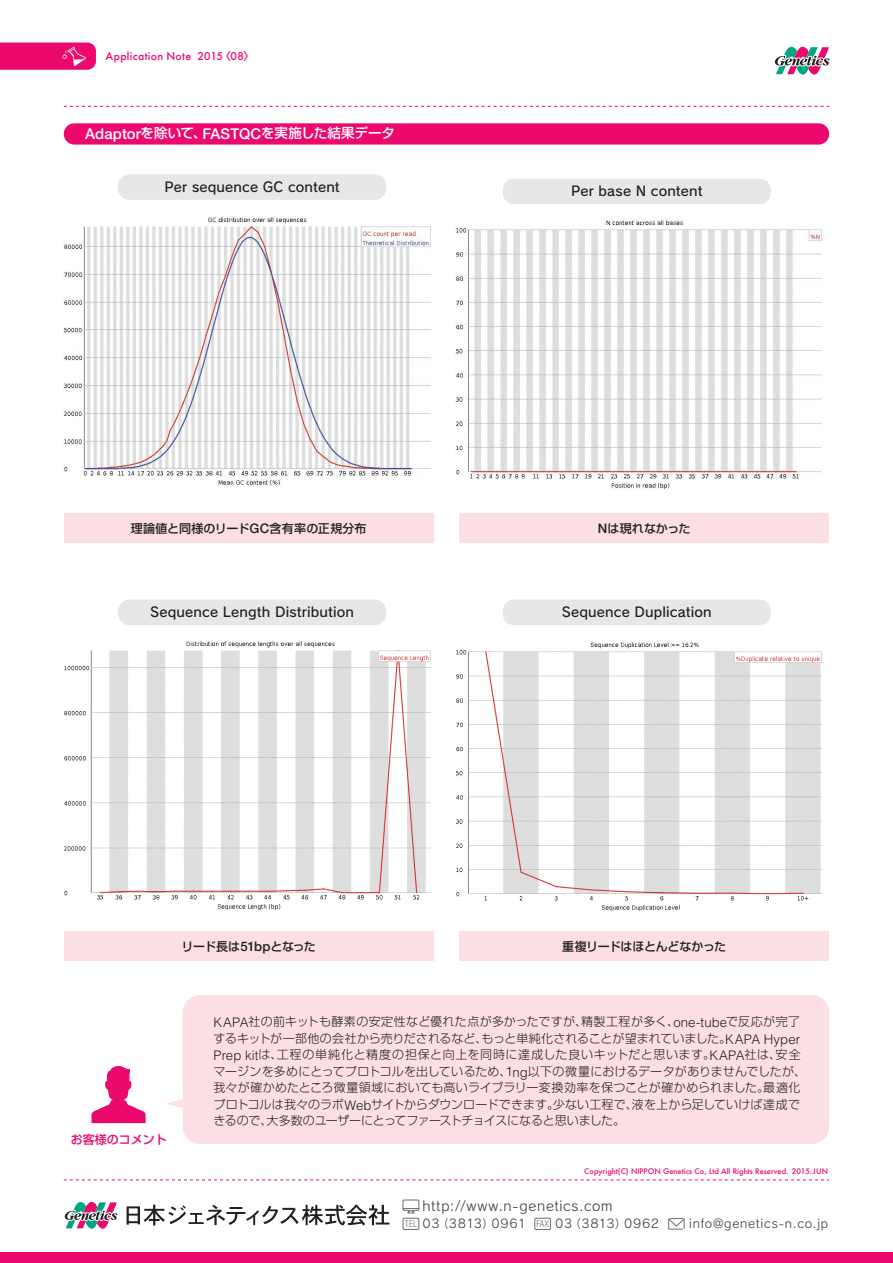
<style>
.page{position:relative;width:893px;height:1263px;background:#fff}
.page>*{position:absolute;margin:0;border:0;box-sizing:border-box;transform-origin:0 0}
.t1{font:13.5px "Rodin CID DB";letter-spacing:.01em;color:#231f20}
.t2{font:500 13.5px "Shin Go Pro";letter-spacing:-.005em;color:#fff}
.t3{font:13.5px "Rodin CID M";letter-spacing:.055em;color:#3e3e3f}
.t4{font:300 12px/16.5px "Shin Go Pro";letter-spacing:.01em;color:#231f20}
.t5{font:12px "Rodin CID M";letter-spacing:.06em;color:#3e3e3f}
.t6{font:500 12px "Shin Go Pro";letter-spacing:-.015em;color:#231f20}
.t7{font:500 12px "Shin Go Pro";letter-spacing:.015em;color:#231f20}
.t8{font:500 12px "Shin Go Pro";color:#ec096d}
.t9{font:500 10.5px "Futura";letter-spacing:.03em;color:#ec096d}
.t10{font:300 condensed 9px "Helvetica";letter-spacing:.005em;color:#6c6d70}
.t11{font:500 7.5px "Futura";color:#ec096d}
.s1{font-family:"Shin Go Pro"}
.s2{font-family:"Helvetica Neue";font-size:14.85px}
.s3{font-family:"Helvetica Neue";font-size:13.2px}
.s4{font-family:"Helvetica";font-size:13.2px}
</style>
<div class="page">
<svg style="left:64px;top:1179px;width:765px;height:1px"></svg>
<div style="left:0;top:1252px;width:893px;height:11px;background:#ec096d"></div>
<svg style="left:64px;top:106px;width:765px;height:1px"></svg>
<svg style="left:0;top:43px;width:96px;height:27px;background:#ec1674"></svg>
<svg style="left:775px;top:46px;width:55px;height:29px"></svg>
<svg style="left:402px;top:1199px;width:17px;height:14px"></svg>
<svg style="left:668px;top:1218px;width:17px;height:12px"></svg>
<div style="left:403px;top:1218px;width:16px;height:12px;border:1px solid #6c6d70"></div>
<div style="left:534px;top:1218px;width:17px;height:12px;border:1px solid #6c6d70"></div>
<svg style="left:64px;top:1202px;width:54px;height:27px"></svg>
<svg style="left:127px;top:1204px;width:262px;height:21px"></svg>
<div style="left:183px;top:995px;width:646px;height:149px;background:#fbdfe4;border-radius:17px"></div>
<svg style="left:166px;top:1099px;width:17px;height:9px"></svg>
<svg style="left:91px;top:1066px;width:55px;height:57px"></svg>
<img style="left:64px;top:216px;width:367px;height:270px">
<div style="left:64px;top:123px;width:765px;height:22px;background:#ec096d;border-radius:11px"></div>
<img style="left:455px;top:642px;width:367px;height:269px">
<img style="left:64px;top:641px;width:367px;height:270px">
<img style="left:455px;top:219px;width:367px;height:271px">
<div style="left:118px;top:174px;width:268px;height:26px;background:#e6e7e9;border-radius:11px"></div>
<div style="left:503px;top:179px;width:268px;height:25px;background:#e6e7e9;border-radius:11px"></div>
<div style="left:118px;top:600px;width:268px;height:25px;background:#e6e7e9;border-radius:11px"></div>
<div style="left:503px;top:600px;width:268px;height:25px;background:#e6e7e9;border-radius:11px"></div>
<div style="left:64px;top:513px;width:370px;height:30px;background:#fbdfe4"></div>
<div style="left:459px;top:513px;width:370px;height:30px;background:#fbdfe4"></div>
<div style="left:64px;top:931px;width:370px;height:30px;background:#fbdfe4"></div>
<div style="left:459px;top:931px;width:370px;height:30px;background:#fbdfe4"></div>
<p class="t9" style="left:106px;top:49px;width:150px">Application Note 2015<span class="s1">〈</span>08<span class="s1">〉</span></p>
<p class="t2" style="left:85px;top:122px;width:311px"><span class="s2">Adaptor</span>を除いて、<span class="s2">FASTQC</span>を実施した結果データ</p>
<p class="t1" style="left:165px;top:178px;width:177px">Per sequence GC content</p>
<p class="t1" style="left:571px;top:182px;width:133px">Per base N content</p>
<p class="t7" style="left:131px;top:518px;width:237px">理論値と同様のリード<span class="s3">GC</span>含有率の正規分布</p>
<p class="t6" style="left:598px;top:518px;width:94px"><span class="s3">N</span>は現れなかった</p>
<p class="t1" style="left:150px;top:603px;width:205px">Sequence Length Distribution</p>
<p class="t1" style="left:562px;top:603px;width:152px">Sequence Duplication</p>
<p class="t6" style="left:182px;top:936px;width:136px">リード長は<span class="s3">51bp</span>となった</p>
<p class="t6" style="left:562px;top:936px;width:165px">重複リードはほとんどなかった</p>
<p class="t8" style="left:71px;top:1130px;width:97px">お客様のコメント</p>
<p class="t4" style="left:214px;top:1012px;width:594px"><span class="s4">KAPA</span>社の前キットも酵素の安定性など優れた点が多かったですが、精製工程が多く、<span class="s4">one-tube</span>で反応が完了するキットが一部他の会社から売りだされるなど、もっと単純化されることが望まれていました。<span class="s4">KAPA Hyper Prep kit</span>は、工程の単純化と精度の担保と向上を同時に達成した良いキットだと思います。<span class="s4">KAPA</span>社は、安全マージンを多めにとってプロトコルを出しているため、<span class="s4">1ng</span>以下の微量におけるデータがありませんでしたが、我々が確かめたところ微量領域においても高いライブラリー変換効率を保つことが確かめられました。最適化プロトコルは我々のラボ<span class="s4">Web</span>サイトからダウンロードできます。少ない工程で、液を上から足していけば達成できるので、大多数のユーザーにとってファーストチョイスになると思いました。</p>
<p class="t11" style="left:584px;top:1166px;width:245px">Copyright(C) NIPPON Genetics Co, Ltd All Rights Reserved. 2015.JUN</p>
<p class="t3" style="left:423px;top:1197px;width:191px">http://www.n-genetics.com</p>
<p class="t5" style="left:423px;top:1216px;width:105px">03（3813）0961</p>
<p class="t5" style="left:555px;top:1216px;width:106px">03（3813）0962</p>
<p class="t5" style="left:689px;top:1216px;width:140px">info@genetics-n.co.jp</p>
<p class="t10" style="left:405px;top:1219px;width:14px">TEL</p>
<p class="t10" style="left:536px;top:1219px;width:14px">FAX</p>
</div>
